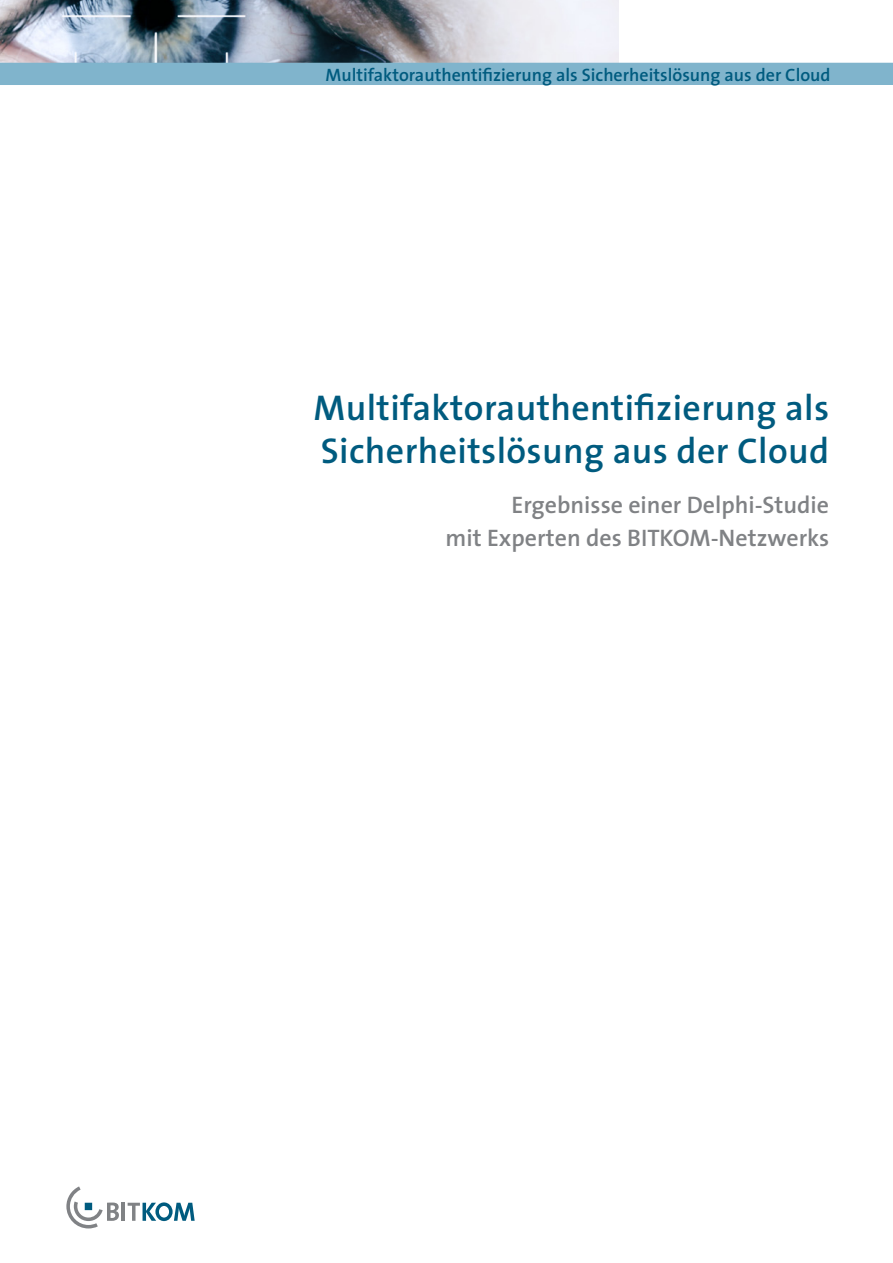
<style>
.page{position:relative;width:893px;height:1263px;background:#fff}
.page>*{position:absolute;margin:0;border:0;box-sizing:border-box;transform-origin:0 0}
.t1{font:600 36px/43.2px "The Sans";letter-spacing:.01em;color:#005b7f}
.t2{font:600 24px/33px "The Sans";color:#808285;text-align:right}
.t3{font:600 18px "The Sans";color:#005b7f}
</style>
<div class="page">
<img style="left:0;top:0;width:618px;height:63px">
<div style="left:0;top:63px;width:893px;height:22px;background:#80b4cc"></div>
<svg style="left:66px;top:1186px;width:53px;height:42px"></svg>
<hr style="left:121px;top:1203px;width:4px;height:18px;background:#808285">
<div style="left:85px;top:1203px;width:7px;height:7px;background:#005b7f"></div>
<svg style="left:128px;top:1202px;width:67px;height:19px"></svg>
<p class="t3" style="left:325px;top:63px;width:507px">Multifaktorauthentifizierung als Sicherheitslösung aus der Cloud</p>
<h1 class="t1" style="left:313px;top:387px;width:517px">Multifaktorauthentifizierung als<br>Sicherheitslösung aus der Cloud</h1>
<h2 class="t2" style="left:445px;top:489px;width:385px">Ergebnisse einer Delphi-Studie<br>mit Experten des BITKOM-Netzwerks</h2>
</div>
